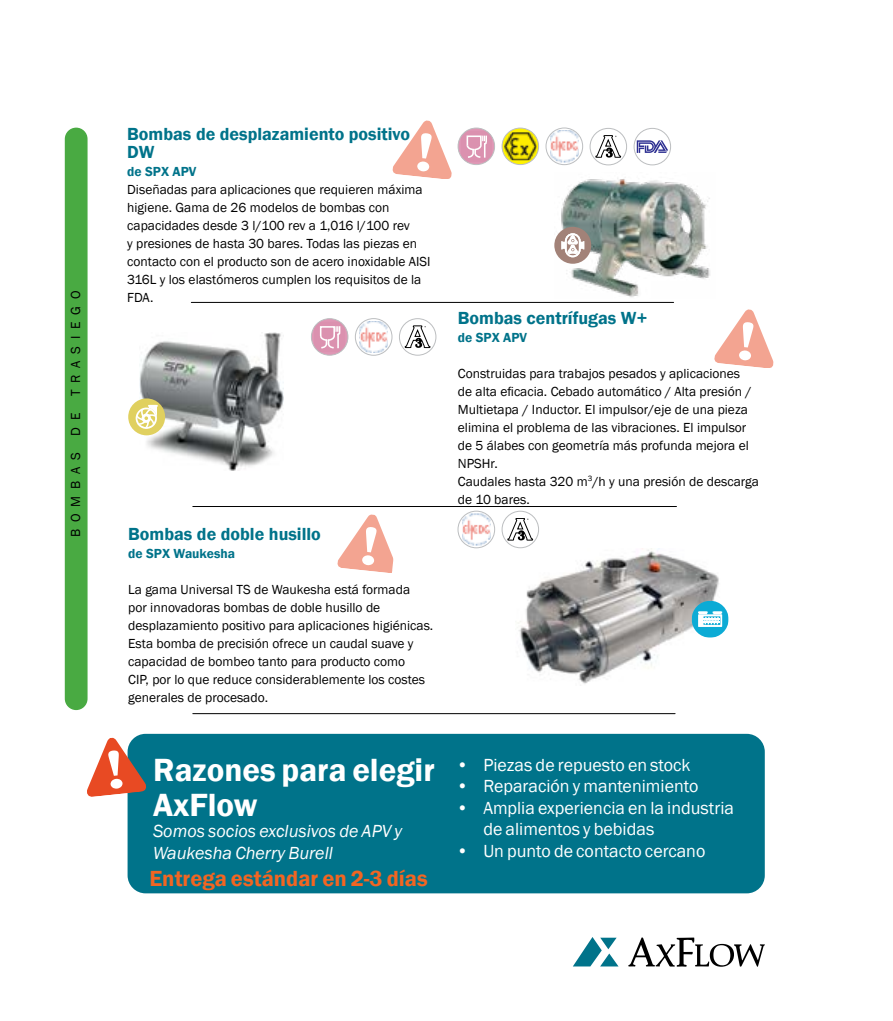
<style>
.page{position:relative;width:893px;height:1021px;background:#fff}
.page>*{position:absolute;margin:0;border:0;box-sizing:border-box;transform-origin:0 0}
.t1{font:600 33px/34.5px "Franklin Gothic";color:#fff}
.t2{font:600 22.5px "Franklin Gothic";color:#f26522}
.t3{font:18px/21.6px "Franklin Gothic";color:#fff}
.t4{font:600 18px/18px "Franklin Gothic";color:#00738a}
.t5{font:italic 18px/21.6px "Franklin Gothic";color:#fff}
.t6{font:13.5px/18px "Franklin Gothic";color:#000}
.t7{font:600 13.5px "Franklin Gothic";color:#00738a}
.t8{font:13.5px "Franklin Gothic";letter-spacing:.5em;color:#000}
</style>
<div class="page">
<svg style="left:573px;top:937px;width:45px;height:29px"></svg>
<svg style="left:628px;top:937px;width:137px;height:29px"></svg>
<img style="left:518px;top:548px;width:201px;height:136px">
<svg style="left:692px;top:600px;width:37px;height:37px"></svg>
<div style="left:698px;top:614px;width:24px;height:13px;background:#fff"></div>
<svg style="left:703px;top:616px;width:17px;height:9px"></svg>
<svg style="left:698px;top:611px;width:24px;height:13px"></svg>
<svg style="left:337px;top:514px;width:57px;height:58px"></svg>
<svg style="left:714px;top:309px;width:60px;height:58px"></svg>
<hr style="left:191px;top:302px;width:483px;height:1px;background:#000">
<hr style="left:193px;top:506px;width:483px;height:1px;background:#000">
<img style="left:140px;top:332px;width:143px;height:138px">
<div style="left:66px;top:128px;width:21px;height:581px;background:#49aa42;border-radius:11px"></div>
<div style="left:65px;top:128px;width:23px;height:582px;border:2px solid #49aa42;border-radius:11px"></div>
<hr style="left:193px;top:713px;width:482px;height:1px;background:#000">
<img style="left:557px;top:178px;width:153px;height:119px">
<svg style="left:637px;top:140px;width:31px;height:13px"></svg>
<div style="left:634px;top:128px;width:37px;height:37px;border:1px solid #bcbec0;border-radius:50%"></div>
<div style="left:128px;top:398px;width:37px;height:37px;background:#e0d05f;border-radius:18px"></div>
<svg style="left:136px;top:405px;width:22px;height:24px"></svg>
<div style="left:142px;top:413px;width:9px;height:10px;border:3px solid #fff;border-radius:50%"></div>
<div style="left:554px;top:227px;width:37px;height:37px;background:#a28278;border-radius:50%"></div>
<svg style="left:561px;top:233px;width:23px;height:24px"></svg>
<svg style="left:595px;top:135px;width:26px;height:23px"></svg>
<div style="left:590px;top:128px;width:37px;height:37px;border:1px solid #bcbec0;border-radius:50%"></div>
<img style="left:550px;top:130px;width:28px;height:32px">
<div style="left:546px;top:128px;width:37px;height:37px;border:1px solid #bcbec0;border-radius:50%"></div>
<svg style="left:502px;top:128px;width:37px;height:37px"></svg>
<img style="left:504px;top:132px;width:32px;height:28px">
<div style="left:502px;top:128px;width:37px;height:37px;border:1px solid #bcbec0;border-radius:50%"></div>
<svg style="left:392px;top:120px;width:103px;height:58px"></svg>
<div style="left:458px;top:128px;width:37px;height:37px;border:1px solid #bcbec0;border-radius:50%"></div>
<img style="left:359px;top:321px;width:29px;height:32px">
<div style="left:355px;top:318px;width:37px;height:37px;border:1px solid #bcbec0;border-radius:50%"></div>
<svg style="left:405px;top:326px;width:25px;height:22px"></svg>
<div style="left:399px;top:318px;width:37px;height:37px;border:1px solid #bcbec0;border-radius:50%"></div>
<svg style="left:311px;top:320px;width:37px;height:33px"></svg>
<div style="left:311px;top:318px;width:37px;height:37px;border:1px solid #bcbec0;border-radius:50%"></div>
<img style="left:462px;top:513px;width:28px;height:32px">
<div style="left:458px;top:511px;width:37px;height:37px;border:1px solid #bcbec0;border-radius:50%"></div>
<svg style="left:507px;top:518px;width:26px;height:22px"></svg>
<div style="left:502px;top:511px;width:37px;height:37px;border:1px solid #bcbec0;border-radius:50%"></div>
<div style="left:128px;top:733px;width:637px;height:160px;background:#00738a;border-radius:18px"></div>
<svg style="left:87px;top:735px;width:59px;height:62px"></svg>
<p class="t8" style="left:67px;top:537px;width:248px;rotate:-90deg">BOMBAS DE TRASIEGO</p>
<h3 class="t4" style="left:127px;top:126px;width:284px">Bombas de desplazamiento positivo<br>DW</h3>
<p class="t7" style="left:127px;top:163px;width:71px">de SPX APV</p>
<p class="t6" style="left:127px;top:181px;width:305px">Diseñadas para aplicaciones que requieren máxima higiene. Gama de 26 modelos de bombas con capacidades desde 3 l/100 rev a 1,016 l/100 rev<br>y presiones de hasta 30 bares. Todas las piezas en contacto con el producto son de acero inoxidable AISI 316L y los elastómeros cumplen los requisitos de la FDA.</p>
<h3 class="t4" style="left:128px;top:525px;width:194px">Bombas de doble husillo</h3>
<p class="t7" style="left:128px;top:545px;width:108px">de SPX Waukesha</p>
<p class="t6" style="left:128px;top:580px;width:307px">La gama Universal TS de Waukesha está formada<br>por innovadoras bombas de doble husillo de desplazamiento positivo para aplicaciones higiénicas.<br>Esta bomba de precisión ofrece un caudal suave y capacidad de bombeo tanto para producto como<br>CIP, por lo que reduce considerablemente los costes generales de procesado.</p>
<h1 class="t1" style="left:153px;top:753px;width:283px">Razones para elegir<br>AxFlow</h1>
<h3 class="t5" style="left:153px;top:820px;width:251px">Somos socios exclusivos de APV y<br>Waukesha Cherry Burell</h3>
<h2 class="t2" style="left:149px;top:864px;width:280px">Entrega estándar en 2-3 días</h2>
<h3 class="t4" style="left:458px;top:309px;width:191px">Bombas centrífugas W+</h3>
<p class="t7" style="left:458px;top:329px;width:71px">de SPX APV</p>
<p class="t6" style="left:458px;top:364px;width:303px">Construidas para trabajos pesados y aplicaciones<br>de alta eficacia. Cebado automático / Alta presión / Multietapa / Inductor. El impulsor/eje de una pieza elimina el problema de las vibraciones. El impulsor de 5 álabes con geometría más profunda mejora el NPSHr.<br>Caudales hasta 320 m<sup>3</sup>/h y una presión de descarga de 10 bares.</p>
<h3 class="t3" style="left:456px;top:754px;width:236px">• Piezas de repuesto en stock</h3>
<h3 class="t3" style="left:456px;top:775px;width:244px">• Reparación y mantenimiento</h3>
<h3 class="t3" style="left:483px;top:797px;width:252px;text-indent:-27px">• Amplia experiencia en la industria de alimentos y bebidas</h3>
<h3 class="t3" style="left:456px;top:840px;width:250px">• Un punto de contacto cercano</h3>
</div>
